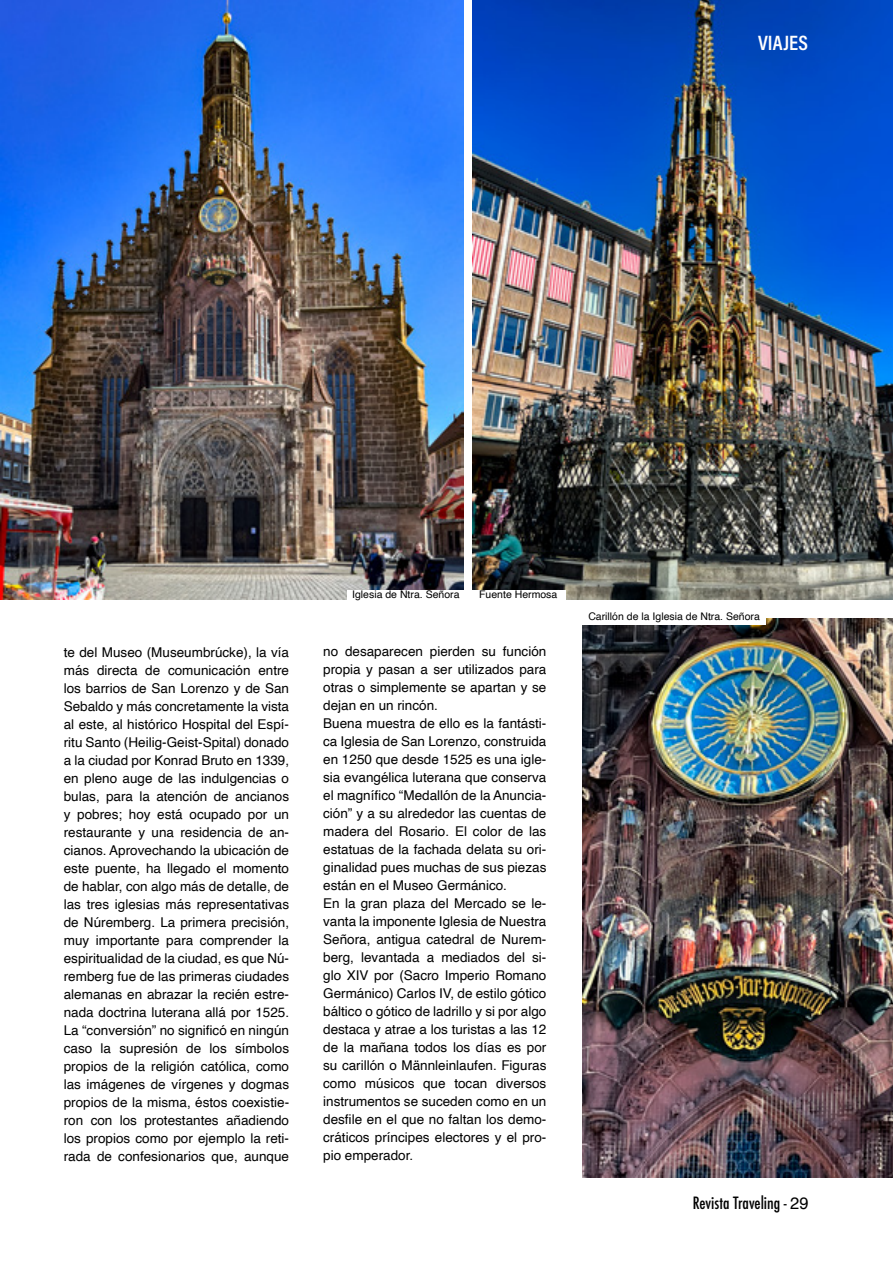
<style>
.page{position:relative;width:893px;height:1263px;background:#fff}
.page>*{position:absolute;margin:0;border:0;box-sizing:border-box;transform-origin:0 0}
.t1{font:21px "Acumin Variable Concept";color:#fff}
.t2{font:500 condensed 16.5px "Futura";color:#000}
.t3{font:13.5px/18px "Helvetica";color:#000;text-align:justify}
.t4{font:10.5px "Helvetica";color:#000}
.s1{font-family:"Helvetica";font-weight:400;font-stretch:normal}
</style>
<div class="page">
<img style="left:0;top:0;width:463px;height:600px">
<img style="left:583px;top:618px;width:310px;height:560px">
<img style="left:472px;top:0;width:421px;height:600px">
<div style="left:347px;top:590px;width:118px;height:12px;background:#fff"></div>
<div style="left:471px;top:590px;width:95px;height:12px;background:#fff"></div>
<div style="left:583px;top:612px;width:183px;height:12px;background:#fff"></div>
<h1 class="t1" style="left:758px;top:29px;width:51px">VIAJES</h1>
<p class="t4" style="left:352px;top:586px;width:109px">Iglesia de Ntra. Señora</p>
<p class="t4" style="left:479px;top:586px;width:80px">Fuente Hermosa</p>
<p class="t3" style="left:64px;top:644px;width:227px">te del Museo (Museumbrúcke), la vía más directa de comunicación entre los barrios de San Lorenzo y de San Sebaldo y más concretamente la vista al este, al histórico Hospital del Espí&shy;ritu Santo (Heilig-Geist-Spital) donado a la ciudad por Konrad Bruto en 1339, en pleno auge de las indulgencias o bulas, para la atención de ancianos y pobres; hoy está ocupado por un restaurante y una residencia de an&shy;cianos. Aprovechando la ubicación de este puente, ha llegado el momento de hablar, con algo más de detalle, de las tres iglesias más representativas de Núremberg. La primera precisión, muy importante para comprender la espiritualidad de la ciudad, es que Nú&shy;remberg fue de las primeras ciudades alemanas en abrazar la recién estre&shy;nada doctrina luterana allá por 1525.<br>La “conversión” no significó en ningún caso la supresión de los símbolos propios de la religión católica, como las imágenes de vírgenes y dogmas propios de la misma, éstos coexistie&shy;ron con los protestantes añadiendo los propios como por ejemplo la reti&shy;rada de confesionarios que, aunque</p>
<p class="t3" style="left:323px;top:643px;width:225px;text-align:left">no desaparecen pierden su función propia y pasan a ser utilizados para otras o simplemente se apartan y se dejan en un rincón.<br>Buena muestra de ello es la fantásti&shy;ca Iglesia de San Lorenzo, construida en 1250 que desde 1525 es una igle&shy;sia evangélica luterana que conserva el magnífico “Medallón de la Anuncia&shy;ción” y a su alrededor las cuentas de madera del Rosario. El color de las estatuas de la fachada delata su ori&shy;ginalidad pues muchas de sus piezas están en el Museo Germánico.<br>En la gran plaza del Mercado se le&shy;vanta la imponente Iglesia de Nuestra Señora, antigua catedral de Nurem&shy;berg, levantada a mediados del si&shy;glo XIV por (Sacro Imperio Romano Germánico) Carlos IV, de estilo gótico báltico o gótico de ladrillo y si por algo destaca y atrae a los turistas a las 12 de la mañana todos los días es por su carillón o Männleinlaufen. Figuras como músicos que tocan diversos instrumentos se suceden como en un desfile en el que no faltan los demo&shy;cráticos príncipes electores y el pro&shy;pio emperador.</p>
<p class="t4" style="left:588px;top:608px;width:173px">Carillón de la Iglesia de Ntra. Señora</p>
<p class="t2" style="left:693px;top:1192px;width:117px">Revista Traveling - <span class="s1">29</span></p>
</div>
